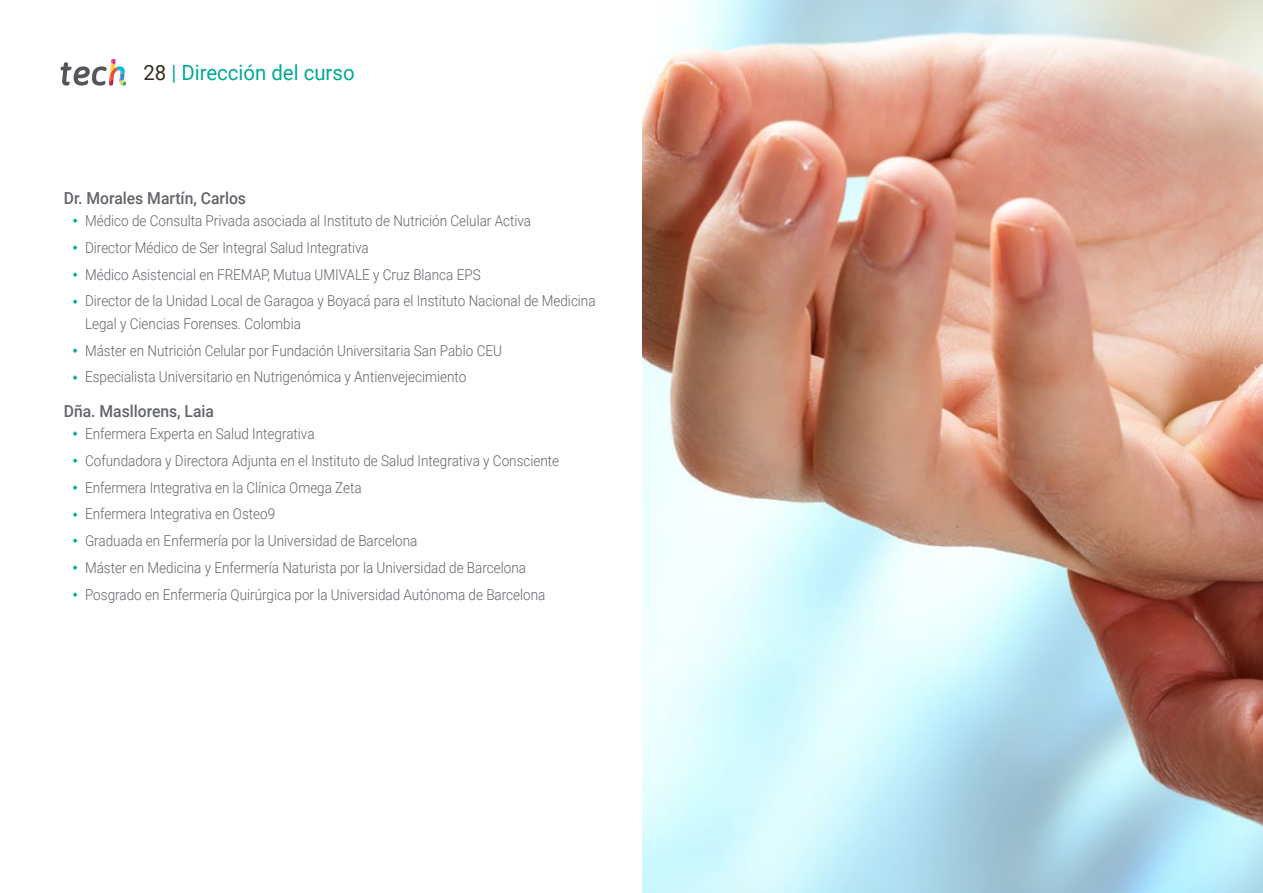
<style>
.page{position:relative;width:1263px;height:893px;background:#fff}
.page>*{position:absolute;margin:0;border:0;box-sizing:border-box;transform-origin:0 0}
.t1{font:21px "Roboto";color:#00a996}
.t2{font:500 16.5px "Roboto";color:#61646a;scale:.95 1}
.t3{font:300 15px/26.7px "Roboto";color:#61646a;scale:.9 1}
.s1{color:#312e20}
</style>
<div class="page">
<img style="left:642px;top:0;width:621px;height:893px">
<svg style="left:61px;top:59px;width:65px;height:27px"></svg>
<h1 class="t1" style="left:144px;top:57px;width:213px"><span class="s1">28</span> | Dirección del curso</h1>
<p class="t2" style="left:64px;top:186px;width:193px">Dr. Morales Martín, Carlos</p>
<p class="t3" style="left:85px;top:207px;width:569px">Médico de Consulta Privada asociada al Instituto de Nutrición Celular Activa<br>Director Médico de Ser Integral Salud Integrativa<br>Médico Asistencial en FREMAP, Mutua UMIVALE y Cruz Blanca EPS<br>Director de la Unidad Local de Garagoa y Boyacá para el Instituto Nacional de Medicina</p>
<p class="t3" style="left:85px;top:310px;width:465px">Legal y Ciencias Forenses. Colombia<br>Máster en Nutrición Celular por Fundación Universitaria San Pablo CEU<br>Especialista Universitario en Nutrigenómica y Antienvejecimiento</p>
<p class="t2" style="left:64px;top:399px;width:160px">Dña. Masllorens, Laia</p>
<p class="t3" style="left:85px;top:420px;width:528px">Enfermera Experta en Salud Integrativa<br>Cofundadora y Directora Adjunta en el Instituto de Salud Integrativa y Consciente Enfermera Integrativa en la Clínica Omega Zeta<br>Enfermera Integrativa en Osteo9<br>Graduada en Enfermería por la Universidad de Barcelona<br>Máster en Medicina y Enfermería Naturista por la Universidad de Barcelona Posgrado en Enfermería Quirúrgica por la Universidad Autónoma de Barcelona</p>
</div>
